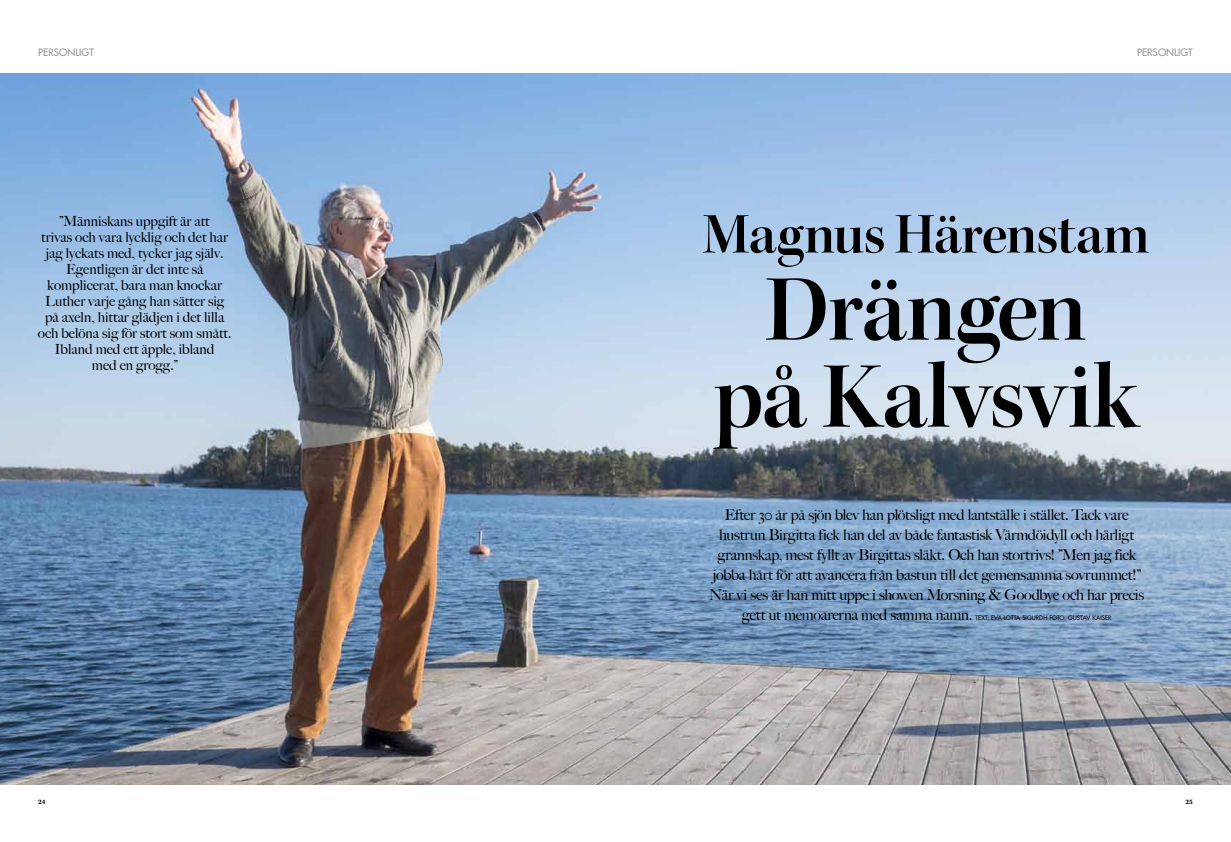
<style>
.page{position:relative;width:1231px;height:842px;background:#fff}
.page>*{position:absolute;margin:0;border:0;box-sizing:border-box;transform-origin:0 0}
.t1{font:95px/87px "Kepler Std Semibold Disp";letter-spacing:-.01em;color:#000;text-align:center}
.t2{font:58px "Kepler Std Semibold Disp";letter-spacing:-.01em;color:#000}
.t3{font:500 15px "Big Caslon";letter-spacing:-.02em;color:#000}
.t4{font:500 14px/16px "Big Caslon";color:#000;text-align:center}
.t5{font:500 10px "Futura Std";color:#939598}
.t6{font:700 7px "Kepler Std";color:#000}
.t7{font:500 6px "Futura Std";letter-spacing:.01em;color:#000}
</style>
<div class="page">
<img style="left:0;top:74px;width:1230px;height:710px">
<p class="t5" style="left:38px;top:46px;width:57px">PERSONLIGT</p>
<p class="t5" style="left:1136px;top:46px;width:57px">PERSONLIGT</p>
<p class="t4" style="left:38px;top:213px;width:195px">”Människans uppgift är att<br>trivas och vara lycklig och det har jag lyckats med, tycker jag själv.<br>Egentligen är det inte så komplicerat, bara man knockar<br>Luther varje gång han sätter sig på axeln, hittar glädjen i det lilla och belöna sig för stort som smått.<br>Ibland med ett äpple, ibland<br>med en grogg.”</p>
<h2 class="t2" style="left:702px;top:201px;width:448px">Magnus Härenstam</h2>
<h1 class="t1" style="left:713px;top:268px;width:426px">Drängen på Kalvsvik</h1>
<p class="t3" style="left:724px;top:506px;width:405px">Efter 30 år på sjön blev han plötsligt med lantställe i stället. Tack vare</p>
<p class="t3" style="left:719px;top:526px;width:416px">hustrun Birgitta fick han del av både fantastisk Värmdöidyll och härligt</p>
<p class="t3" style="left:717px;top:546px;width:420px">grannskap, mest fyllt av Birgittas släkt. Och han stortrivs! ”Men jag fick</p>
<p class="t3" style="left:712px;top:566px;width:429px">jobba hårt för att avancera från bastun till det gemensamma sovrummet!”</p>
<p class="t3" style="left:709px;top:586px;width:436px">När vi ses är han mitt uppe i showen Morsning &amp; Goodbye och har precis</p>
<p class="t3" style="left:742px;top:606px;width:232px">gett ut memoarerna med samma namn.</p>
<p class="t7" style="left:975px;top:614px;width:137px">TEXT: EVA-LOTTA SIGURDH FOTO: GUSTAV KAISER</p>
<p class="t6" style="left:38px;top:798px;width:9px">24</p>
<p class="t6" style="left:1185px;top:798px;width:9px">25</p>
</div>
